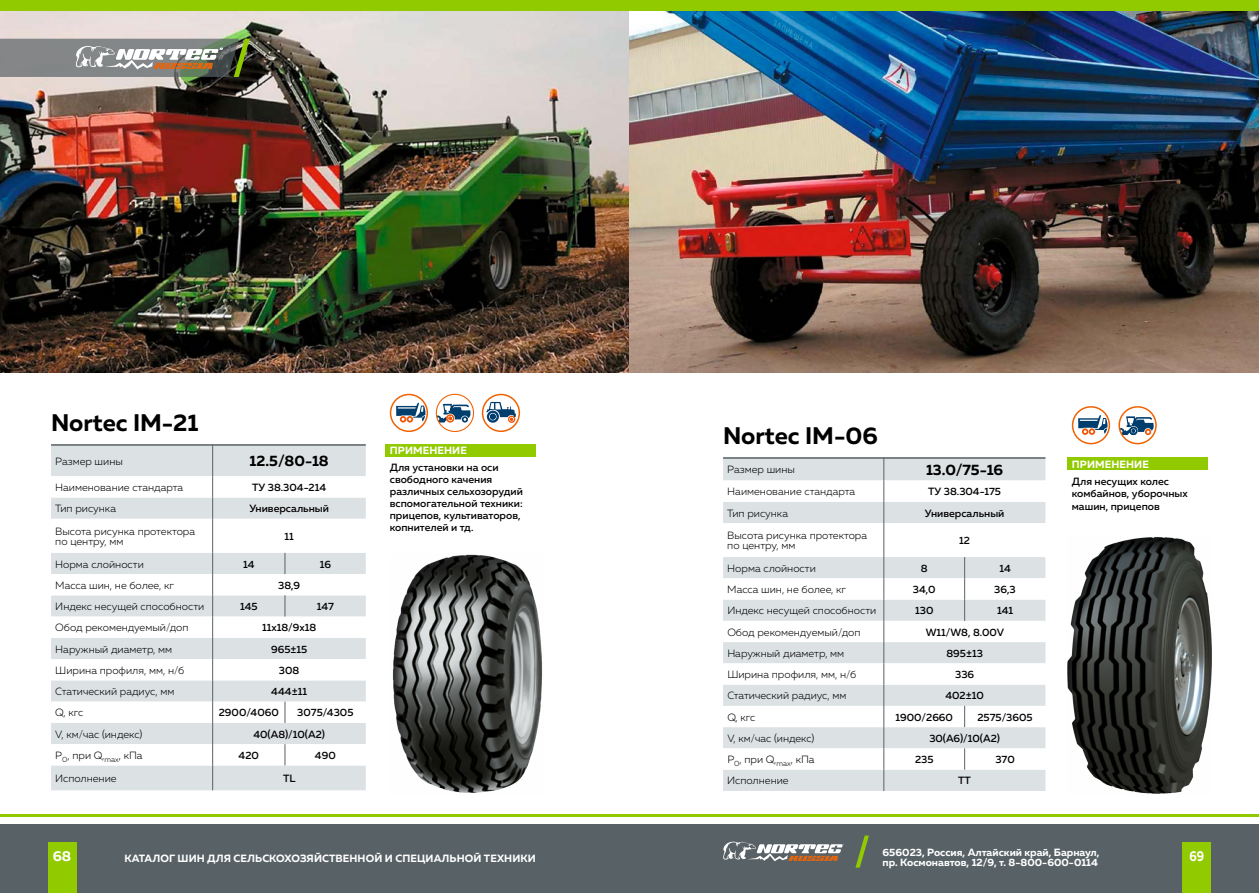
<style>
.page{position:relative;width:1259px;height:893px;background:#fff}
.page>*{position:absolute;margin:0;border:0;box-sizing:border-box;transform-origin:0 0}
.t1{font:700 24px "Muller";color:#000}
.t2{font:700 15px "Muller";color:#000}
.t3{font:700 14.25px "Muller";color:#fff}
.t4{font:700 14.25px "Muller";color:#fff;scale:.8 1}
.t5{font:300 10.5px/10.5px "Muller";color:#000}
.t6{font:500 10.5px/12px "Muller";color:#000}
.t7{font:700 10.5px/10.5px "Muller";letter-spacing:.01em;color:#fff}
</style>
<div class="page">
<div style="left:51px;top:446px;width:315px;height:344px;background:#dce1e3"></div>
<svg style="left:51px;top:476px;width:315px;height:289px"></svg>
<hr style="left:212px;top:445px;width:1px;height:31px;background:#586266">
<svg style="left:212px;top:476px;width:1px;height:43px"></svg>
<hr style="left:212px;top:519px;width:1px;height:34px;background:#586266">
<svg style="left:285px;top:553px;width:1px;height:21px"></svg>
<svg style="left:285px;top:595px;width:1px;height:22px"></svg>
<svg style="left:285px;top:702px;width:1px;height:21px"></svg>
<svg style="left:285px;top:744px;width:1px;height:21px"></svg>
<svg style="left:212px;top:553px;width:1px;height:237px"></svg>
<div style="left:378px;top:543px;width:181px;height:255px;background:#000;opacity:.75"></div>
<img style="left:0;top:11px;width:1259px;height:361px">
<svg style="left:482px;top:394px;width:37px;height:37px"></svg>
<div style="left:482px;top:394px;width:38px;height:38px;border:2px solid #f06100;border-radius:50%"></div>
<svg style="left:486px;top:402px;width:30px;height:21px"></svg>
<svg style="left:390px;top:394px;width:37px;height:37px"></svg>
<div style="left:390px;top:394px;width:38px;height:38px;border:2px solid #f06100;border-radius:50%"></div>
<svg style="left:396px;top:403px;width:30px;height:20px"></svg>
<svg style="left:436px;top:394px;width:37px;height:37px"></svg>
<svg style="left:436px;top:404px;width:34px;height:19px"></svg>
<div style="left:436px;top:394px;width:38px;height:38px;border:1px solid #f06100;border-radius:50%"></div>
<div style="left:385px;top:444px;width:151px;height:13px;background:#92ca00"></div>
<hr style="left:51px;top:444px;width:315px;height:2px;background:#586266">
<div style="left:723px;top:459px;width:322px;height:332px;background:#dce1e3"></div>
<svg style="left:723px;top:480px;width:322px;height:290px"></svg>
<svg style="left:883px;top:459px;width:1px;height:64px"></svg>
<hr style="left:883px;top:523px;width:1px;height:34px;background:#586266">
<svg style="left:964px;top:557px;width:1px;height:64px"></svg>
<svg style="left:964px;top:706px;width:1px;height:21px"></svg>
<svg style="left:964px;top:748px;width:1px;height:22px"></svg>
<svg style="left:883px;top:557px;width:1px;height:234px"></svg>
<div style="left:1055px;top:508px;width:178px;height:288px;background:#000;opacity:.75"></div>
<svg style="left:1119px;top:407px;width:37px;height:37px"></svg>
<svg style="left:1119px;top:416px;width:34px;height:19px"></svg>
<div style="left:1118px;top:406px;width:38px;height:38px;border:2px solid #f06100;border-radius:50%"></div>
<svg style="left:1072px;top:407px;width:37px;height:37px"></svg>
<div style="left:1071px;top:406px;width:39px;height:38px;border:2px solid #f06100;border-radius:50%"></div>
<svg style="left:1078px;top:415px;width:29px;height:20px"></svg>
<div style="left:1067px;top:457px;width:141px;height:13px;background:#92ca00"></div>
<hr style="left:723px;top:457px;width:322px;height:2px;background:#586266">
<div style="left:0;top:824px;width:629px;height:69px;background:#586266"></div>
<div style="left:0;top:0;width:629px;height:11px;background:#92ca00"></div>
<div style="left:629px;top:0;width:630px;height:11px;background:#92ca00"></div>
<hr style="left:0;top:815px;width:629px;height:2px;background:#92ca00">
<hr style="left:629px;top:815px;width:630px;height:2px;background:#92ca00">
<div style="left:629px;top:824px;width:630px;height:69px;background:#586266"></div>
<svg style="left:0;top:39px;width:250px;height:38px;background:#8b8c84"></svg>
<div style="left:48px;top:842px;width:28px;height:51px;background:#92ca00"></div>
<div style="left:1182px;top:842px;width:29px;height:51px;background:#92ca00"></div>
<svg style="left:855px;top:836px;width:14px;height:32px"></svg>
<svg style="left:723px;top:842px;width:120px;height:19px"></svg>
<h1 class="t1" style="left:51px;top:408px;width:149px">Nortec IM-21</h1>
<p class="t5" style="left:55px;top:456px;width:69px">Размер шины</p>
<h2 class="t2" style="left:250px;top:452px;width:81px">12.5/80-18</h2>
<p class="t5" style="left:55px;top:482px;width:130px">Наименование стандарта</p>
<p class="t6" style="left:252px;top:481px;width:76px">ТУ 38.304-214</p>
<p class="t5" style="left:55px;top:503px;width:62px">Тип рисунка</p>
<p class="t6" style="left:249px;top:502px;width:81px">Универсальный</p>
<p class="t5" style="left:55px;top:526px;width:141px">Высота рисунка протектора по центру, мм</p>
<p class="t6" style="left:284px;top:530px;width:11px">11</p>
<p class="t5" style="left:55px;top:558px;width:90px">Норма слойности</p>
<p class="t6" style="left:243px;top:558px;width:13px">14</p>
<p class="t6" style="left:320px;top:558px;width:13px">16</p>
<p class="t5" style="left:55px;top:580px;width:120px">Масса шин, не более, кг</p>
<p class="t6" style="left:278px;top:579px;width:24px">38,9</p>
<p class="t5" style="left:55px;top:601px;width:151px">Индекс несущей способности</p>
<p class="t6" style="left:240px;top:600px;width:19px">145</p>
<p class="t6" style="left:317px;top:600px;width:19px">147</p>
<p class="t5" style="left:55px;top:622px;width:135px">Обод рекомендуемый/доп</p>
<p class="t6" style="left:262px;top:622px;width:56px">11х18/9х18</p>
<p class="t5" style="left:55px;top:644px;width:118px">Наружный диаметр, мм</p>
<p class="t6" style="left:271px;top:643px;width:38px">965±15</p>
<p class="t5" style="left:55px;top:665px;width:131px">Ширина профиля, мм, н/б</p>
<p class="t6" style="left:279px;top:664px;width:22px">308</p>
<p class="t5" style="left:55px;top:686px;width:121px">Статический радиус, мм</p>
<p class="t6" style="left:271px;top:685px;width:37px">444±11</p>
<p class="t5" style="left:55px;top:707px;width:30px">Q, кгс</p>
<p class="t6" style="left:219px;top:707px;width:61px">2900/4060</p>
<p class="t6" style="left:297px;top:707px;width:58px">3075/4305</p>
<p class="t5" style="left:55px;top:729px;width:88px">V, км/час (индекс)</p>
<p class="t6" style="left:253px;top:728px;width:73px">40(А8)/10(А2)</p>
<p class="t5" style="left:55px;top:750px;width:89px">P<sub>0</sub>, при Q,<sub>max</sub>, кПа</p>
<p class="t6" style="left:239px;top:749px;width:22px">420</p>
<p class="t6" style="left:315px;top:749px;width:22px">490</p>
<p class="t5" style="left:55px;top:773px;width:63px">Исполнение</p>
<p class="t6" style="left:283px;top:772px;width:14px">TL</p>
<p class="t7" style="left:390px;top:445px;width:78px">ПРИМЕНЕНИЕ</p>
<p class="t6" style="left:390px;top:461px;width:135px">Для установки на оси свободного качения различных сельхозорудий вспомогательной техники: прицепов, культиваторов, копнителей и тд.</p>
<h1 class="t1" style="left:723px;top:421px;width:156px">Nortec IM-06</h1>
<p class="t5" style="left:727px;top:464px;width:69px">Размер шины</p>
<h2 class="t2" style="left:926px;top:460px;width:79px">13.0/75-16</h2>
<p class="t5" style="left:727px;top:486px;width:130px">Наименование стандарта</p>
<p class="t6" style="left:928px;top:485px;width:74px">ТУ 38.304-175</p>
<p class="t5" style="left:727px;top:507px;width:62px">Тип рисунка</p>
<p class="t6" style="left:925px;top:507px;width:81px">Универсальный</p>
<p class="t5" style="left:727px;top:530px;width:141px">Высота рисунка протектора по центру, мм</p>
<p class="t6" style="left:959px;top:534px;width:12px">12</p>
<p class="t5" style="left:727px;top:563px;width:90px">Норма слойности</p>
<p class="t6" style="left:921px;top:562px;width:8px">8</p>
<p class="t6" style="left:999px;top:562px;width:13px">14</p>
<p class="t5" style="left:727px;top:584px;width:120px">Масса шин, не более, кг</p>
<p class="t6" style="left:913px;top:583px;width:24px">34,0</p>
<p class="t6" style="left:994px;top:583px;width:23px">36,3</p>
<p class="t5" style="left:727px;top:605px;width:151px">Индекс несущей способности</p>
<p class="t6" style="left:915px;top:605px;width:20px">130</p>
<p class="t6" style="left:997px;top:605px;width:18px">141</p>
<p class="t5" style="left:727px;top:627px;width:135px">Обод рекомендуемый/доп</p>
<p class="t6" style="left:925px;top:626px;width:80px">W11/W8, 8.00V</p>
<p class="t5" style="left:727px;top:648px;width:118px">Наружный диаметр, мм</p>
<p class="t6" style="left:946px;top:647px;width:38px">895±13</p>
<p class="t5" style="left:727px;top:669px;width:131px">Ширина профиля, мм, н/б</p>
<p class="t6" style="left:955px;top:668px;width:21px">336</p>
<p class="t5" style="left:727px;top:690px;width:121px">Статический радиус, мм</p>
<p class="t6" style="left:945px;top:690px;width:40px">402±10</p>
<p class="t5" style="left:727px;top:712px;width:30px">Q, кгс</p>
<p class="t6" style="left:895px;top:711px;width:59px">1900/2660</p>
<p class="t6" style="left:977px;top:711px;width:57px">2575/3605</p>
<p class="t5" style="left:727px;top:733px;width:88px">V, км/час (индекс)</p>
<p class="t6" style="left:929px;top:732px;width:72px">30(A6)/10(А2)</p>
<p class="t5" style="left:727px;top:754px;width:89px">P<sub>0</sub>, при Q,<sub>max</sub>, кПа</p>
<p class="t6" style="left:915px;top:753px;width:20px">235</p>
<p class="t6" style="left:995px;top:753px;width:21px">370</p>
<p class="t5" style="left:727px;top:775px;width:63px">Исполнение</p>
<p class="t6" style="left:958px;top:775px;width:14px">ТТ</p>
<p class="t7" style="left:1072px;top:459px;width:78px">ПРИМЕНЕНИЕ</p>
<p class="t6" style="left:1071px;top:475px;width:118px;line-height:12.6px">Для несущих колес комбайнов, уборочных машин, прицепов</p>
<p class="t7" style="left:882px;top:847px;width:218px">656023, Россия, Алтайский край, Барнаул, пр. Космонавтов, 12/9, т. 8-800-600-0114</p>
<h3 class="t3" style="left:53px;top:847px;width:20px">68</h3>
<p class="t7" style="left:124px;top:853px;width:413px">КАТАЛОГ ШИН ДЛЯ СЕЛЬСКОХОЗЯЙСТВЕННОЙ И СПЕЦИАЛЬНОЙ ТЕХНИКИ</p>
<h3 class="t4" style="left:1189px;top:847px;width:20px">69</h3>
</div>
